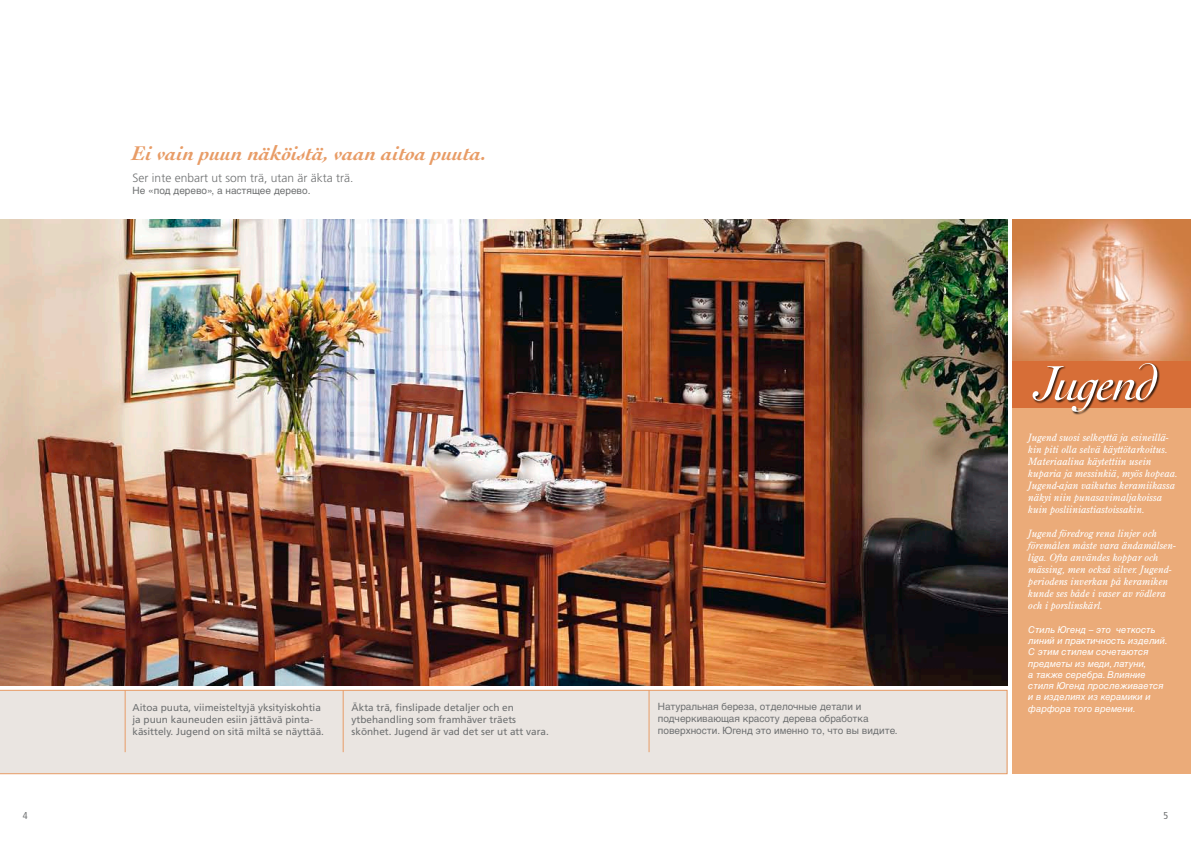
<style>
.page{position:relative;width:1191px;height:842px;background:#fff}
.page>*{position:absolute;margin:0;border:0;box-sizing:border-box;transform-origin:0 0}
.t1{font:italic 700 21px "Cochin LT Std";color:#e89c66}
.t2{font:300 12px "Frutiger LT Std";color:#6f7172}
.t3{font:italic 10px/12px "Century Old Style Std";color:#fff}
.t4{font:10px/12px "Frutiger LT Std";color:#6f7172}
.t5{font:10px/12px "Helvetica LT Std";color:#6f7172}
.t6{font:condensed 10px "Frutiger LT Std";color:#6f7172}
.t7{font:italic 9.4px/11.3px "Helvetica LT Std";color:#fff}
</style>
<div class="page">
<img style="left:0;top:220px;width:1007px;height:465px">
<div style="left:0;top:690px;width:1007px;height:84px;background:#eae5e1"></div>
<div style="left:1012px;top:220px;width:179px;height:554px;background:#ebab79"></div>
<img style="left:1012px;top:220px;width:179px;height:141px">
<div style="left:1012px;top:361px;width:179px;height:46px;background:#d76e37"></div>
<div style="left:1032px;top:363px;width:128px;height:52px;background:#000;opacity:.75"></div>
<svg style="left:1032px;top:363px;width:125px;height:49px"></svg>
<hr style="left:125px;top:690px;width:1px;height:62px;background:#e89c66">
<hr style="left:343px;top:690px;width:1px;height:62px;background:#e89c66">
<hr style="left:649px;top:690px;width:1px;height:62px;background:#e89c66">
<h1 class="t1" style="left:133px;top:140px;width:355px">Ei vain puun näköistä, vaan aitoa puuta.</h1>
<p class="t2" style="left:133px;top:171px;width:222px">Ser inte enbart ut som trä, utan är äkta trä.</p>
<p class="t5" style="left:133px;top:184px;width:179px">Не «под дерево», а настящее дерево.</p>
<p class="t3" style="left:1028px;top:432px;width:151px">Jugend suosi selkeyttä ja esineillä&shy;kin piti olla selvä käyttötarkoitus.<br>Materiaalina käytettiin usein kuparia ja messinkiä, myös hopeaa.<br>Jugend-ajan vaikutus keramiikassa näkyi niin punasavimaljakoissa kuin posliiniastiastoissakin.</p>
<p class="t3" style="left:1028px;top:528px;width:149px">Jugend föredrog rena linjer och föremålen måste vara ändamålsen&shy;liga. Ofta användes koppar och mässing, men också silver. Jugend&shy;periodens inverkan på keramiken kunde ses både i vaser av rödlera och i porslinskärl.</p>
<p class="t7" style="left:1028px;top:624px;width:141px">Стиль Югенд – это четкость линий и практичность изделий.<br>С этим стилем сочетаются предметы из меди, латуни,<br>а также серебра. Влияние стиля Югенд прослеживается и в изделиях из керамики и</p>
<p class="t4" style="left:351px;top:701px;width:199px">Äkta trä, finslipade detaljer och en ytbehandling som framhäver träets skönhet. Jugend är vad det ser ut att vara.</p>
<p class="t5" style="left:658px;top:701px;width:241px">Натуральная береза, отделочные детали и подчеркивающая красоту дерева обработка поверхности. Югенд это именно то, что вы видите.</p>
<p class="t4" style="left:132px;top:701px;width:190px">Aitoa puuta, viimeisteltyjä yksityiskohtia</p>
<p class="t7" style="left:1028px;top:703px;width:109px">фарфора того времени.</p>
<p class="t4" style="left:132px;top:713px;width:193px">ja puun kauneuden esiin jättävä pinta&shy;käsittely. Jugend on sitä miltä se näyttää.</p>
<p class="t6" style="left:23px;top:810px;width:6px">4</p>
<p class="t6" style="left:1163px;top:810px;width:6px">5</p>
</div>
